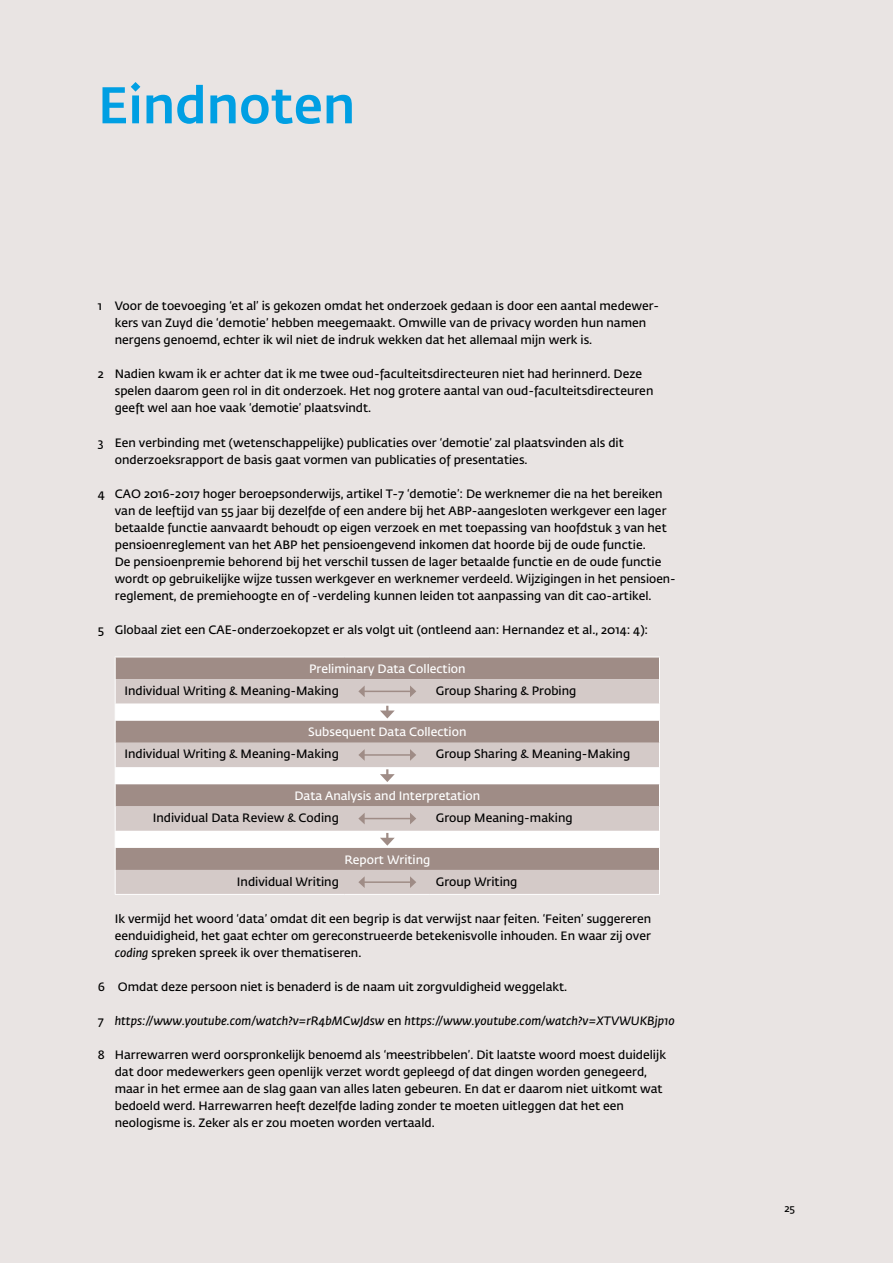
<style>
.page{position:relative;width:893px;height:1263px;background:#e9e4e3}
.page>*{position:absolute;margin:0;border:0;box-sizing:border-box;transform-origin:0 0}
.t1{font:500 51px "Fedra Sans Std";color:#009fe3}
.t2{font:600 12px/17px "Fedra Sans Std";color:#000}
.t3{font:600 12px "Fedra Sans Std";color:#fff}
.t4{font:italic 600 12px "Fedra Sans Std";color:#000}
.t5{font:600 10.5px "Fedra Sans Std";color:#000}
.s1{font-style:italic}
.s2{font-style:normal}
</style>
<div class="page">
<div style="left:116px;top:658px;width:543px;height:21px;background:#9f8c86"></div>
<svg style="left:116px;top:679px;width:543px;height:215px;background:#c3b7b3"></svg>
<svg style="left:116px;top:704px;width:543px;height:144px;background:#d2c9c7"></svg>
<hr style="left:115px;top:657px;width:230px;height:1px;background:#fff">
<hr style="left:345px;top:657px;width:85px;height:1px;background:#fff">
<hr style="left:430px;top:657px;width:230px;height:1px;background:#fff">
<svg style="left:115px;top:657px;width:1px;height:237px"></svg>
<svg style="left:659px;top:657px;width:1px;height:237px"></svg>
<hr style="left:115px;top:894px;width:230px;height:1px;background:#fff">
<hr style="left:345px;top:894px;width:85px;height:1px;background:#fff">
<hr style="left:430px;top:894px;width:230px;height:1px;background:#fff">
<hr style="left:364px;top:691px;width:47px;height:1px;background:#9f8c86">
<svg style="left:358px;top:685px;width:7px;height:12px"></svg>
<svg style="left:410px;top:685px;width:6px;height:12px"></svg>
<svg style="left:380px;top:706px;width:15px;height:12px"></svg>
<hr style="left:364px;top:754px;width:47px;height:2px;background:#9f8c86">
<svg style="left:358px;top:749px;width:7px;height:12px"></svg>
<svg style="left:410px;top:749px;width:6px;height:12px"></svg>
<svg style="left:380px;top:769px;width:15px;height:13px"></svg>
<hr style="left:364px;top:818px;width:47px;height:1px;background:#9f8c86">
<svg style="left:358px;top:813px;width:7px;height:11px"></svg>
<svg style="left:410px;top:813px;width:6px;height:11px"></svg>
<svg style="left:380px;top:833px;width:15px;height:13px"></svg>
<hr style="left:364px;top:881px;width:47px;height:2px;background:#9f8c86">
<svg style="left:358px;top:876px;width:7px;height:12px"></svg>
<svg style="left:410px;top:876px;width:6px;height:12px"></svg>
<h1 class="t1" style="left:98px;top:74px;width:259px">Eindnoten</h1>
<p class="t2" style="left:115px;top:298px;width:546px;text-indent:-17px">1 Voor de toevoeging ‘et al’ is gekozen omdat het onderzoek gedaan is door een aantal medewer&shy;kers van Zuyd die ‘demotie’ hebben meegemaakt. Omwille van de privacy worden hun namen nergens genoemd, echter ik wil niet de indruk wekken dat het allemaal mijn werk is.</p>
<p class="t2" style="left:115px;top:366px;width:540px;text-indent:-17px">2 Nadien kwam ik er achter dat ik me twee oud-faculteitsdirecteuren niet had herinnerd. Deze spelen daarom geen rol in dit onderzoek. Het nog grotere aantal van oud-faculteitsdirecteuren geeft wel aan hoe vaak ‘demotie’ plaatsvindt.</p>
<p class="t2" style="left:115px;top:434px;width:511px;text-indent:-17px">3 Een verbinding met (wetenschappelijke) publicaties over ‘demotie’ zal plaatsvinden als dit onderzoeksrapport de basis gaat vormen van publicaties of presentaties.</p>
<p class="t2" style="left:115px;top:485px;width:562px;text-indent:-17px">4 CAO 2016-2017 hoger beroepsonderwijs, artikel T-7 ‘demotie’: De werknemer die na het bereiken van de leeftijd van 55 jaar bij dezelfde of een andere bij het ABP-aangesloten werkgever een lager betaalde functie aanvaardt behoudt op eigen verzoek en met toepassing van hoofdstuk 3 van het pensioenreglement van het ABP het pensioengevend inkomen dat hoorde bij de oude functie.<br>De pensioenpremie behorend bij het verschil tussen de lager betaalde functie en de oude functie wordt op gebruikelijke wijze tussen werkgever en werknemer verdeeld. Wijzigingen in het pensioen&shy;reglement, de premiehoogte en of -verdeling kunnen leiden tot aanpassing van dit cao-artikel.</p>
<p class="t2" style="left:98px;top:621px;width:552px">5 Globaal ziet een CAE-onderzoekopzet er als volgt uit (ontleend aan: Hernandez et al., 2014: 4):</p>
<p class="t3" style="left:309px;top:661px;width:158px">Preliminary Data Collection</p>
<p class="t2" style="left:124px;top:682px;width:216px">Individual Writing &amp; Meaning-Making</p>
<p class="t2" style="left:436px;top:682px;width:142px">Group Sharing &amp; Probing</p>
<p class="t3" style="left:308px;top:725px;width:160px">Subsequent Data Collection</p>
<p class="t2" style="left:124px;top:746px;width:216px">Individual Writing &amp; Meaning-Making</p>
<p class="t2" style="left:436px;top:746px;width:196px">Group Sharing &amp; Meaning-Making</p>
<p class="t3" style="left:294px;top:788px;width:187px">Data Analysis and Interpretation</p>
<p class="t2" style="left:153px;top:809px;width:187px">Individual Data Review &amp; Coding</p>
<p class="t2" style="left:436px;top:809px;width:138px">Group Meaning-making</p>
<p class="t3" style="left:344px;top:852px;width:87px">Report Writing</p>
<p class="t2" style="left:237px;top:873px;width:103px">Individual Writing</p>
<p class="t2" style="left:436px;top:873px;width:83px">Group Writing</p>
<p class="t2" style="left:115px;top:910px;width:538px;text-align:justify">Ik vermijd het woord ‘data’ omdat dit een begrip is dat verwijst naar feiten. ‘Feiten’ suggereren eenduidigheid, het gaat echter om gereconstrueerde betekenisvolle inhouden. En waar zij over <span class="s1">coding</span> spreken spreek ik over thematiseren.</p>
<p class="t2" style="left:98px;top:978px;width:471px">6 Omdat deze persoon niet is benaderd is de naam uit zorgvuldigheid weggelakt.</p>
<p class="t4" style="left:98px;top:1013px;width:578px"><span class="s2">7</span> https://www.youtube.com/watch?v=rR4bMCwJdsw <span class="s2">en</span> https://www.youtube.com/watch?v=XTVWUKBjp1o</p>
<p class="t2" style="left:115px;top:1046px;width:553px;text-indent:-17px">8 Harrewarren werd oorspronkelijk benoemd als ‘meestribbelen’. Dit laatste woord moest duidelijk dat door medewerkers geen openlijk verzet wordt gepleegd of dat dingen worden genegeerd, maar in het ermee aan de slag gaan van alles laten gebeuren. En dat er daarom niet uitkomt wat bedoeld werd. Harrewarren heeft dezelfde lading zonder te moeten uitleggen dat het een neologisme is. Zeker als er zou moeten worden vertaald.</p>
<p class="t5" style="left:784px;top:1202px;width:12px">25</p>
</div>
